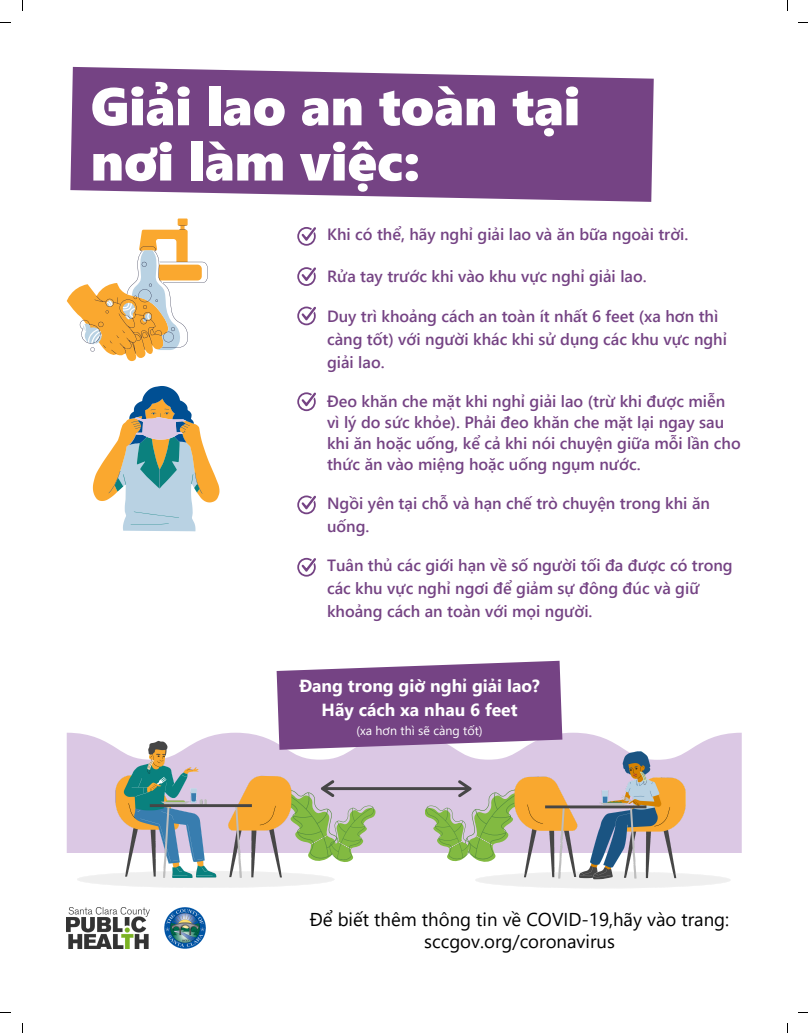
<style>
.page{position:relative;width:808px;height:1033px;background:#fff}
.page>*{position:absolute;margin:0;border:0;box-sizing:border-box;transform-origin:0 0}
.t1{font:53px/55.2px "Segoe UI Black";color:#fff}
.t2{font:18.62px/21.9px "Segoe UI";color:#000;text-align:center}
.t3{font:700 17.5px/24.5px "Segoe UI";color:#fff;text-align:center}
.t4{font:600 16.25px/22.8px "Segoe UI";color:#754384}
.t5{font:12.5px "Segoe UI";color:#fff}
</style>
<div class="page">
<svg style="left:67px;top:732px;width:674px;height:48px;fill:#dbc8e4"></svg>
<svg style="left:297px;top:306px;width:19px;height:19px"></svg>
<svg style="left:297px;top:267px;width:19px;height:19px"></svg>
<svg style="left:297px;top:392px;width:19px;height:19px"></svg>
<svg style="left:297px;top:495px;width:19px;height:19px"></svg>
<svg style="left:70px;top:67px;width:583px;height:135px;background:#81548f"></svg>
<svg style="left:276px;top:660px;width:286px;height:89px;background:#81548f"></svg>
<svg style="left:297px;top:558px;width:19px;height:18px"></svg>
<svg style="left:297px;top:227px;width:19px;height:19px"></svg>
<svg style="left:67px;top:218px;width:140px;height:143px"></svg>
<svg style="left:93px;top:386px;width:126px;height:145px"></svg>
<svg style="left:344px;top:780px;width:120px;height:82px;background:#c5c3bf"></svg>
<img style="left:464px;top:739px;width:278px;height:149px">
<img style="left:67px;top:739px;width:277px;height:149px">
<img style="left:67px;top:907px;width:82px;height:41px">
<img style="left:164px;top:907px;width:41px;height:41px">
<h1 class="t1" style="left:91px;top:77px;width:491px">Giải lao an toàn tại nơi làm việc:</h1>
<p class="t4" style="left:327px;top:222px;width:363px">Khi có thể, hãy nghỉ giải lao và ăn bữa ngoài trời.</p>
<p class="t4" style="left:327px;top:263px;width:321px">Rửa tay trước khi vào khu vực nghỉ giải lao.</p>
<p class="t4" style="left:327px;top:304px;width:401px">Duy trì khoảng cách an toàn ít nhất 6 feet (xa hơn thì càng tốt) với người khác khi sử dụng các khu vực nghỉ giải lao.</p>
<p class="t4" style="left:327px;top:389px;width:415px;line-height:21.1px">Đeo khăn che mặt khi nghỉ giải lao (trừ khi được miễn vì lý do sức khỏe). Phải đeo khăn che mặt lại ngay sau khi ăn hoặc uống, kể cả khi nói chuyện giữa mỗi lần cho thức ăn vào miệng hoặc uống ngụm nước.</p>
<p class="t4" style="left:327px;top:490px;width:384px">Ngồi yên tại chỗ và hạn chế trò chuyện trong khi ăn uống.</p>
<p class="t4" style="left:327px;top:553px;width:407px">Tuân thủ các giới hạn về số người tối đa được có trong các khu vực nghỉ ngơi để giảm sự đông đúc và giữ khoảng cách an toàn với mọi người.</p>
<p class="t3" style="left:299px;top:672px;width:242px">Đang trong giờ nghỉ giải lao?<br>Hãy cách xa nhau 6 feet</p>
<p class="t5" style="left:356px;top:721px;width:128px">(xa hơn thì sẽ càng tốt)</p>
<p class="t2" style="left:310px;top:907px;width:421px">Để biết thêm thông tin về COVID-19,hãy vào trang: sccgov.org/coronavirus</p>
</div>
